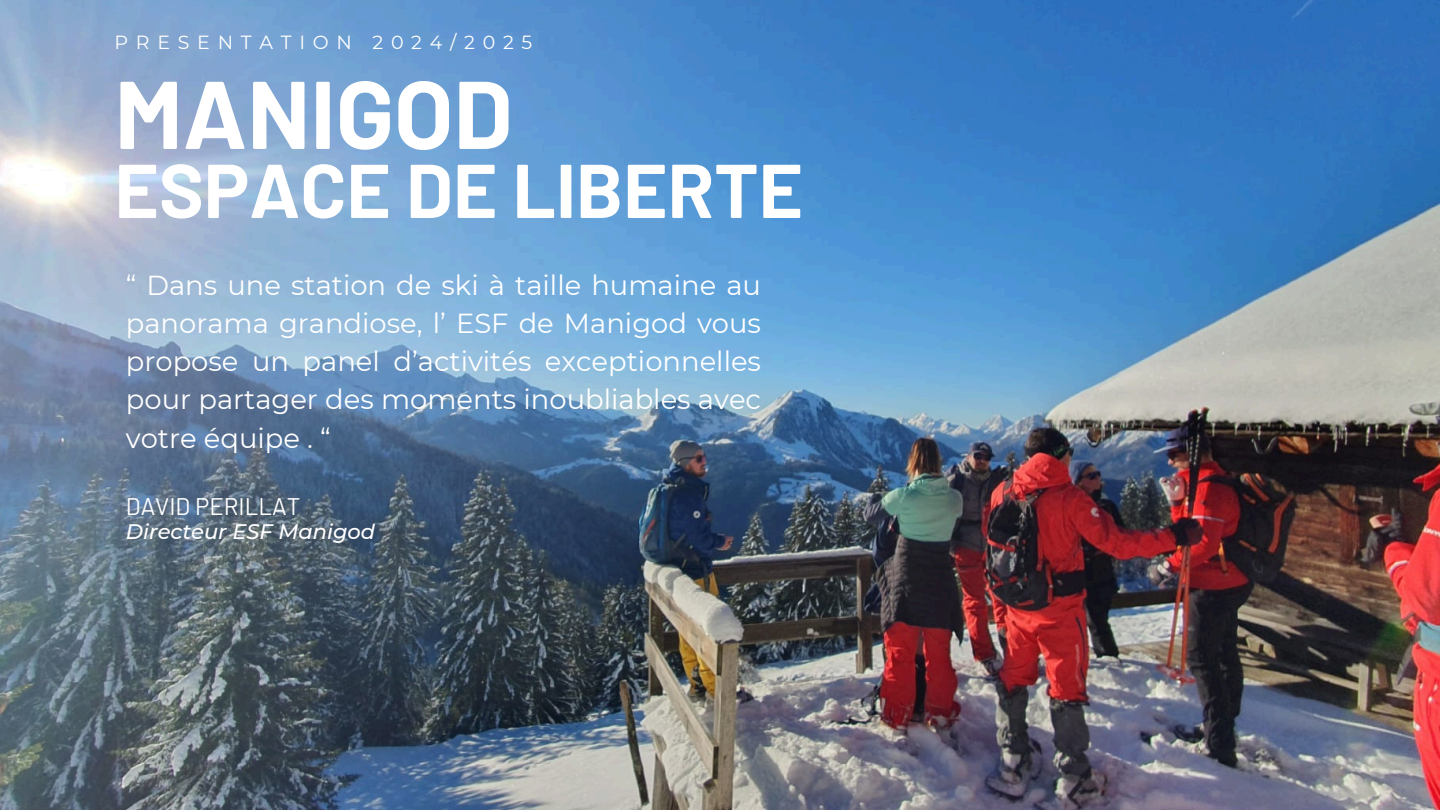
<style>
.page{position:relative;width:1440px;height:810px;background:#fff}
.page>*{position:absolute;margin:0;border:0;box-sizing:border-box;transform-origin:0 0}
.t1{font:700 96px "Barlow";color:#fff}
.t2{font:700 76px "Barlow";color:#fff}
.t3{font:27.4px/38.2px "Montserrat";color:#fff;text-align:justify}
.t4{font:24px "Barlow";color:#fff}
.t5{font:italic 500 21px "Montserrat";color:#fff}
.t6{font:19px "Montserrat";letter-spacing:.405em;color:#fff}
</style>
<div class="page">
<img style="left:0;top:0;width:1440px;height:810px">
<h4 class="t6" style="left:115px;top:30px;width:419px">PRESENTATION 2024/2025</h4>
<p class="t1" style="left:115px;top:53px;width:400px">MANIGOD</p>
<p class="t2" style="left:115px;top:142px;width:690px">ESPACE DE LIBERTE</p>
<h1 class="t3" style="left:126px;top:266px;width:637px">“ Dans une station de ski à taille humaine au panorama grandiose, l’ ESF de Manigod vous propose un panel d’activités exceptionnelles pour partager des moments inoubliables avec votre équipe . “</h1>
<h2 class="t4" style="left:126px;top:491px;width:176px">DAVID PERILLAT</h2>
<h3 class="t5" style="left:126px;top:518px;width:251px">Directeur ESF Manigod</h3>
</div>
